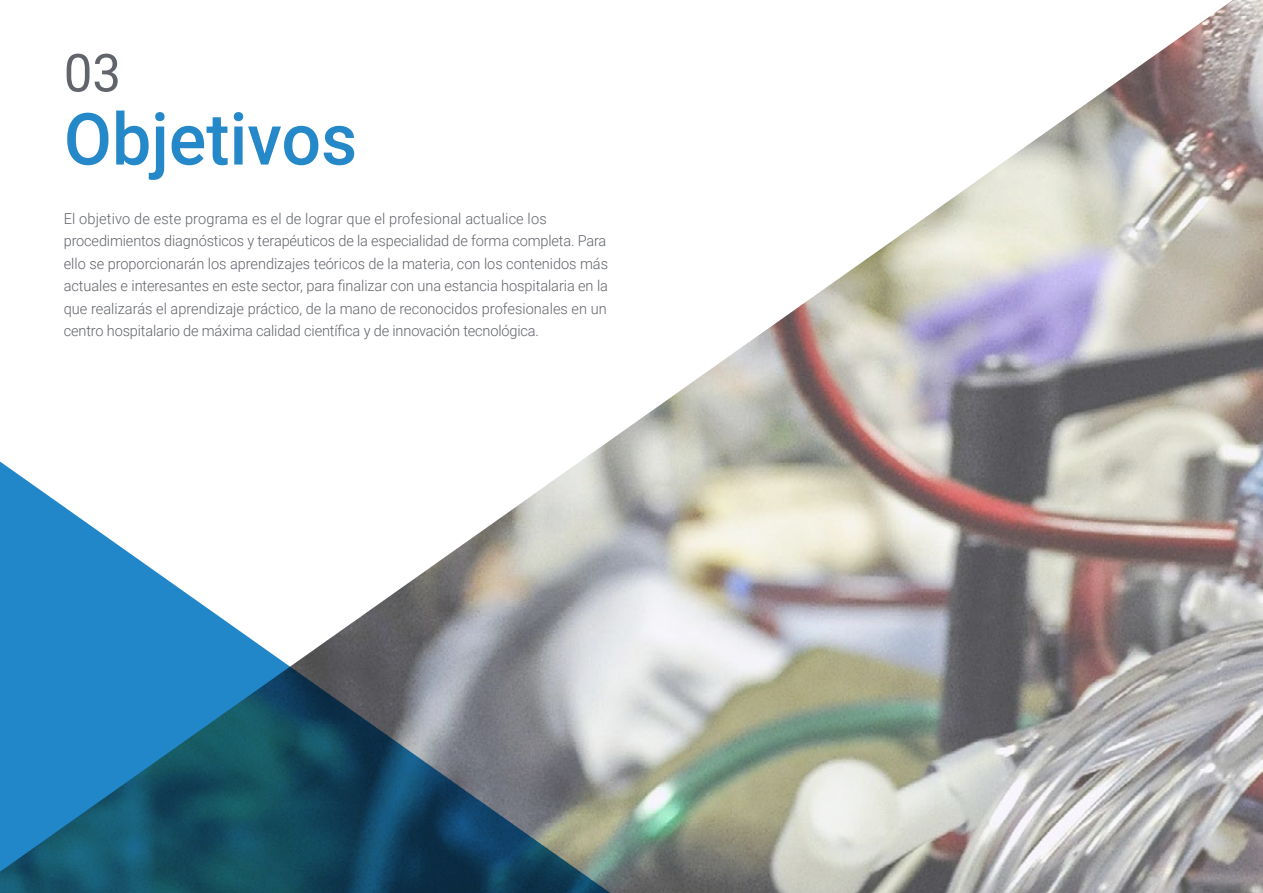
<style>
.page{position:relative;width:1263px;height:893px;background:#fff}
.page>*{position:absolute;margin:0;border:0;box-sizing:border-box;transform-origin:0 0}
.t1{font:500 72px "Roboto";color:#2488c9}
.t2{font:52.5px "Roboto";color:#61646a}
.t3{font:300 15px/22.5px "Roboto";letter-spacing:-.005em;color:#61646a}
</style>
<div class="page">
<img style="left:602px;top:0;width:661px;height:893px">
<svg style="left:0;top:446px;width:640px;height:447px"></svg>
<h2 class="t2" style="left:64px;top:36px;width:59px">03</h2>
<h1 class="t1" style="left:64px;top:89px;width:295px">Objetivos</h1>
<p class="t3" style="left:64px;top:207px;width:546px">El objetivo de este programa es el de lograr que el profesional actualice los procedimientos diagnósticos y terapéuticos de la especialidad de forma completa. Para ello se proporcionarán los aprendizajes teóricos de la materia, con los contenidos más actuales e interesantes en este sector, para finalizar con una estancia hospitalaria en la que realizarás el aprendizaje práctico, de la mano de reconocidos profesionales en un centro hospitalario de máxima calidad científica y de innovación tecnológica.</p>
</div>
